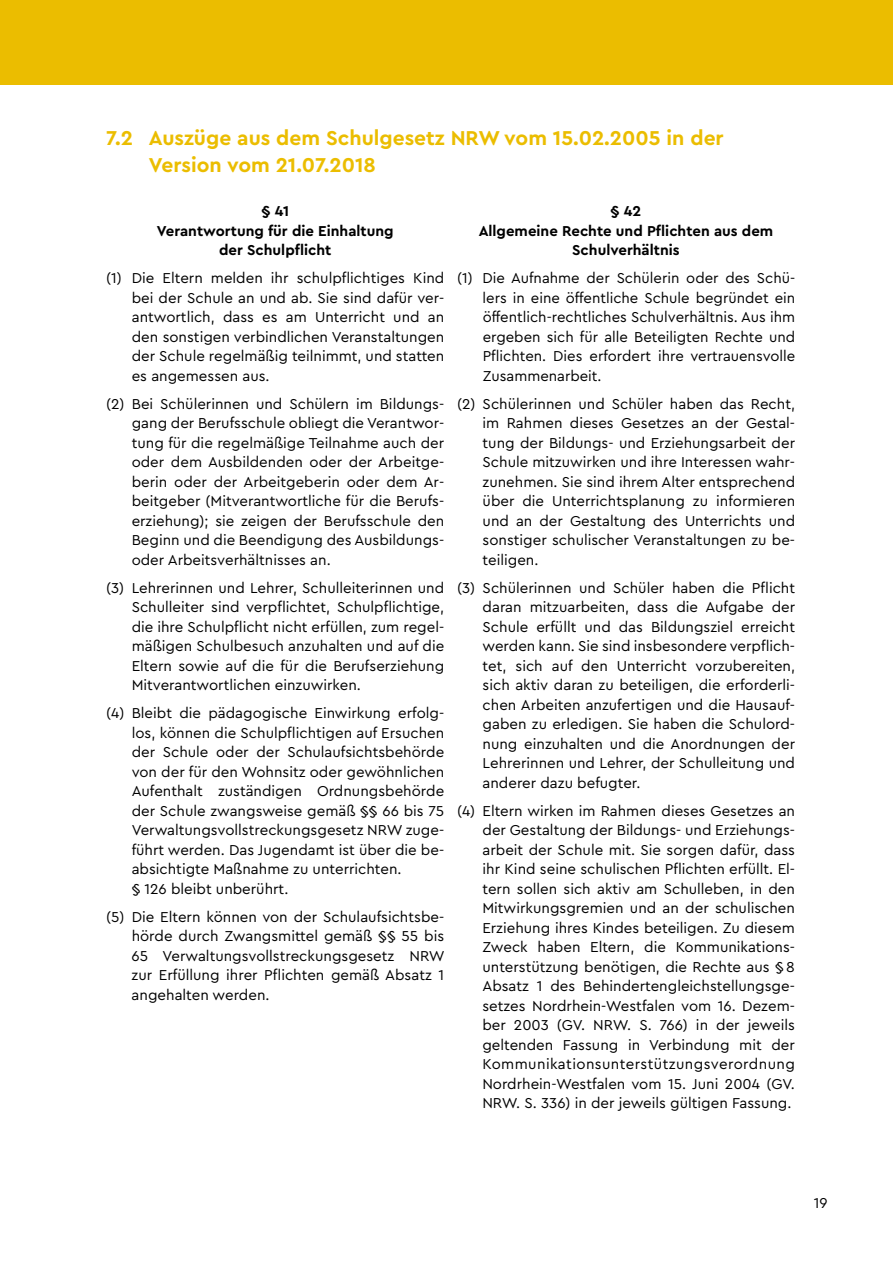
<style>
.page{position:relative;width:893px;height:1263px;background:#fff}
.page>*{position:absolute;margin:0;border:0;box-sizing:border-box;transform-origin:0 0}
.t1{font:700 21px/27.3px "Cera Bielefeld";color:#ebbd00}
.t2{font:15px/19.5px "Cera Bielefeld";color:#000;text-align:justify}
.t3{font:700 15px/19.5px "Cera Bielefeld";color:#000;text-align:center}
</style>
<div class="page">
<div style="left:0;top:0;width:893px;height:85px;background:#ebbd00"></div>
<h1 class="t1" style="left:149px;top:123px;width:576px;text-indent:-43px">7.2 Auszüge aus dem Schulgesetz NRW vom 15.02.2005 in der<br>Version vom 21.07.2018</h1>
<p class="t3" style="left:157px;top:201px;width:238px">§ 41<br>Verantwortung für die Einhaltung der Schulpflicht</p>
<p class="t2" style="left:132px;top:268px;width:314px;text-indent:-25px">(1) Die Eltern melden ihr schulpflichtiges Kind bei der Schule an und ab. Sie sind dafür ver&shy;antwortlich, dass es am Unterricht und an den sonstigen verbindlichen Veranstaltungen der Schule regelmäßig teilnimmt, und statten es angemessen aus.</p>
<p class="t2" style="left:132px;top:393px;width:314px;text-indent:-25px">(2) Bei Schülerinnen und Schülern im Bildungs&shy;gang der Berufsschule obliegt die Verantwor&shy;tung für die regelmäßige Teilnahme auch der oder dem Ausbildenden oder der Arbeitge&shy;berin oder der Arbeitgeberin oder dem Ar&shy;beitgeber (Mitverantwortliche für die Berufs&shy;erziehung); sie zeigen der Berufsschule den Beginn und die Beendigung des Ausbildungs&shy;oder Arbeitsverhältnisses an.</p>
<p class="t2" style="left:132px;top:577px;width:314px;text-indent:-26px">(3) Lehrerinnen und Lehrer, Schulleiterinnen und Schulleiter sind verpflichtet, Schulpflichtige, die ihre Schulpflicht nicht erfüllen, zum regel&shy;mäßigen Schulbesuch anzuhalten und auf die Eltern sowie auf die für die Berufserziehung Mitverantwortlichen einzuwirken.</p>
<p class="t2" style="left:132px;top:703px;width:314px;text-align:left;text-indent:-25px">(4) Bleibt die pädagogische Einwirkung erfolg&shy;los, können die Schulpflichtigen auf Ersuchen der Schule oder der Schulaufsichtsbehörde von der für den Wohnsitz oder gewöhnlichen Aufenthalt zuständigen Ordnungsbehörde der Schule zwangsweise gemäß §§ 66 bis 75<br>Verwaltungsvollstreckungsgesetz NRW zuge&shy;führt werden. Das Jugendamt ist über die be&shy;absichtigte Maßnahme zu unterrichten.<br>§ 126 bleibt unberührt.</p>
<p class="t2" style="left:132px;top:906px;width:315px;text-indent:-25px">(5) Die Eltern können von der Schulaufsichtsbe&shy;hörde durch Zwangsmittel gemäß §§ 55 bis 65 Verwaltungsvollstreckungsgesetz NRW zur Erfüllung ihrer Pflichten gemäß Absatz 1 angehalten werden.</p>
<p class="t3" style="left:479px;top:201px;width:296px">§ 42<br>Allgemeine Rechte und Pflichten aus dem<br>Schulverhältnis</p>
<p class="t2" style="left:483px;top:268px;width:314px;text-indent:-26px">(1) Die Aufnahme der Schülerin oder des Schü&shy;lers in eine öffentliche Schule begründet ein öffentlich-rechtliches Schulverhältnis. Aus ihm ergeben sich für alle Beteiligten Rechte und Pflichten. Dies erfordert ihre vertrauensvolle Zusammenarbeit.</p>
<p class="t2" style="left:483px;top:393px;width:314px;text-indent:-25px">(2) Schülerinnen und Schüler haben das Recht, im Rahmen dieses Gesetzes an der Gestal&shy;tung der Bildungs- und Erziehungsarbeit der Schule mitzuwirken und ihre Interessen wahr&shy;zunehmen. Sie sind ihrem Alter entsprechend über die Unterrichtsplanung zu informieren und an der Gestaltung des Unterrichts und sonstiger schulischer Veranstaltungen zu be&shy;teiligen.</p>
<p class="t2" style="left:483px;top:577px;width:314px;text-indent:-25px">(3) Schülerinnen und Schüler haben die Pflicht daran mitzuarbeiten, dass die Aufgabe der Schule erfüllt und das Bildungsziel erreicht werden kann. Sie sind insbesondere verpflich&shy;tet, sich auf den Unterricht vorzubereiten, sich aktiv daran zu beteiligen, die erforderli&shy;chen Arbeiten anzufertigen und die Hausauf&shy;gaben zu erledigen. Sie haben die Schulord&shy;nung einzuhalten und die Anordnungen der Lehrerinnen und Lehrer, der Schulleitung und anderer dazu befugter.</p>
<p class="t2" style="left:482px;top:800px;width:314px;text-indent:-25px">(4) Eltern wirken im Rahmen dieses Gesetzes an der Gestaltung der Bildungs- und Erziehungs&shy;arbeit der Schule mit. Sie sorgen dafür, dass ihr Kind seine schulischen Pflichten erfüllt. El&shy;tern sollen sich aktiv am Schulleben, in den Mitwirkungsgremien und an der schulischen Erziehung ihres Kindes beteiligen. Zu diesem Zweck haben Eltern, die Kommunikations&shy;unterstützung benötigen, die Rechte aus § 8<br>Absatz 1 des Behindertengleichstellungsge&shy;setzes Nordrhein-Westfalen vom 16. Dezem&shy;ber 2003 (GV. NRW. S. 766) in der jeweils geltenden Fassung in Verbindung mit der Kommunikationsunterstützungsverordnung Nordrhein-Westfalen vom 15. Juni 2004 (GV.<br>NRW. S. 336) in der jeweils gültigen Fassung.</p>
<p class="t2" style="left:814px;top:1192px;width:15px">19</p>
</div>
